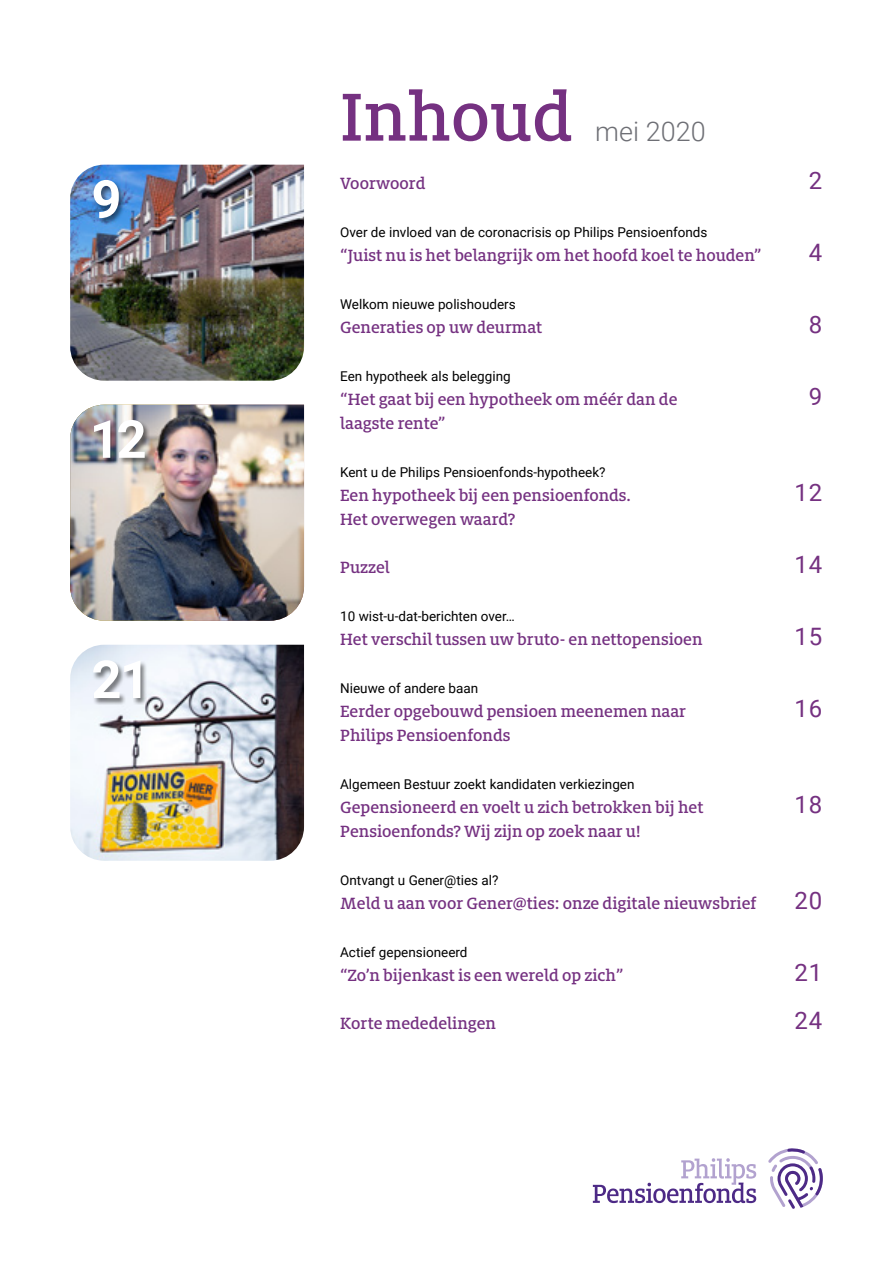
<style>
.page{position:relative;width:893px;height:1263px;background:#fff}
.page>*{position:absolute;margin:0;border:0;box-sizing:border-box;transform-origin:0 0}
.t1{font:500 75px "Milo Slab Pro";color:#753181}
.t2{font:700 52.5px "Roboto";color:#fff}
.t3{font:300 27px "Roboto";color:#6e6f75}
.t4{font:24px/48px "Roboto";letter-spacing:.035em;color:#753181}
.t5{font:500 18px/24px "Milo Slab Pro";color:#753181}
.t6{font:13.5px "Roboto";color:#000}
</style>
<div class="page">
<svg style="left:593px;top:1158px;width:163px;height:45px"></svg>
<svg style="left:768px;top:1148px;width:55px;height:61px"></svg>
<img style="left:70px;top:645px;width:234px;height:216px">
<img style="left:70px;top:405px;width:234px;height:216px">
<img style="left:70px;top:165px;width:234px;height:216px">
<div style="left:93px;top:661px;width:54px;height:44px;background:#000;opacity:.5"></div>
<div style="left:93px;top:181px;width:33px;height:43px;background:#000;opacity:.5"></div>
<div style="left:93px;top:421px;width:58px;height:43px;background:#000;opacity:.5"></div>
<h2 class="t2" style="left:91px;top:162px;width:32px">9</h2>
<h2 class="t2" style="left:91px;top:402px;width:57px">12</h2>
<h2 class="t2" style="left:85px;top:402px;width:32px">1</h2>
<h2 class="t2" style="left:91px;top:643px;width:57px">21</h2>
<h1 class="t1" style="left:340px;top:71px;width:234px">Inhoud</h1>
<h3 class="t3" style="left:595px;top:112px;width:112px">mei 2020</h3>
<p class="t5" style="left:340px;top:171px;width:87px">Voorwoord</p>
<p class="t6" style="left:340px;top:222px;width:369px">Over de invloed van de coronacrisis op Philips Pensioenfonds</p>
<p class="t5" style="left:340px;top:243px;width:423px">“Juist nu is het belangrijk om het hoofd koel te houden”</p>
<p class="t6" style="left:340px;top:294px;width:177px">Welkom nieuwe polishouders</p>
<p class="t5" style="left:340px;top:315px;width:204px">Generaties op uw deurmat</p>
<p class="t6" style="left:340px;top:366px;width:172px">Een hypotheek als belegging</p>
<p class="t5" style="left:340px;top:387px;width:339px">“Het gaat bij een hypotheek om méér dan de laagste rente”</p>
<p class="t6" style="left:340px;top:462px;width:267px">Kent u de Philips Pensioenfonds-hypotheek?</p>
<p class="t5" style="left:340px;top:483px;width:292px">Een hypotheek bij een pensioenfonds.<br>Het overwegen waard?</p>
<p class="t5" style="left:340px;top:555px;width:51px">Puzzel</p>
<p class="t6" style="left:340px;top:606px;width:176px">10 wist-u-dat-berichten over…</p>
<p class="t5" style="left:340px;top:627px;width:364px">Het verschil tussen uw bruto- en nettopensioen</p>
<p class="t6" style="left:340px;top:678px;width:140px">Nieuwe of andere baan</p>
<p class="t5" style="left:340px;top:699px;width:347px">Eerder opgebouwd pensioen meenemen naar<br>Philips Pensioenfonds</p>
<p class="t6" style="left:340px;top:774px;width:296px">Algemeen Bestuur zoekt kandidaten verkiezingen</p>
<p class="t5" style="left:340px;top:795px;width:365px">Gepensioneerd en voelt u zich betrokken bij het<br>Pensioenfonds? Wij zijn op zoek naar u!</p>
<p class="t6" style="left:340px;top:870px;width:160px">Ontvangt u Gener@ties al?</p>
<p class="t5" style="left:340px;top:891px;width:418px">Meld u aan voor Gener@ties: onze digitale nieuwsbrief</p>
<p class="t6" style="left:340px;top:942px;width:129px">Actief gepensioneerd</p>
<p class="t5" style="left:340px;top:963px;width:285px">“Zo’n bijenkast is een wereld op zich”</p>
<p class="t5" style="left:340px;top:1011px;width:157px">Korte mededelingen</p>
<h3 class="t4" style="left:809px;top:155px;width:15px">2</h3>
<h3 class="t4" style="left:809px;top:227px;width:15px">4</h3>
<h3 class="t4" style="left:809px;top:299px;width:15px">8</h3>
<h3 class="t4" style="left:809px;top:371px;width:15px">9</h3>
<h3 class="t4" style="left:795px;top:467px;width:29px">12</h3>
<h3 class="t4" style="left:795px;top:539px;width:29px">14</h3>
<h3 class="t4" style="left:795px;top:611px;width:29px">15</h3>
<h3 class="t4" style="left:795px;top:683px;width:29px">16</h3>
<h3 class="t4" style="left:795px;top:779px;width:29px">18</h3>
<h3 class="t4" style="left:795px;top:875px;width:29px">20</h3>
<h3 class="t4" style="left:795px;top:947px;width:29px">21<br>24</h3>
</div>
